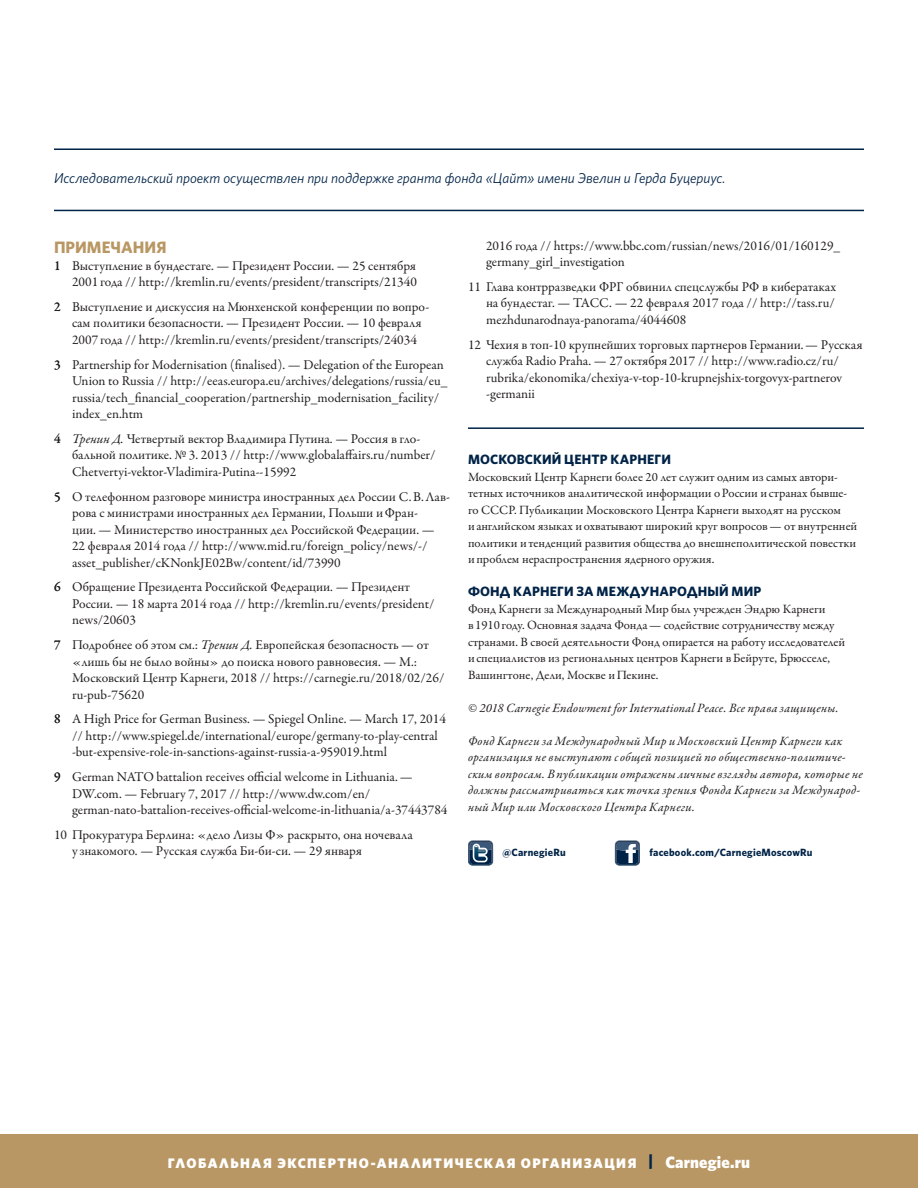
<style>
.page{position:relative;width:918px;height:1188px;background:#fff}
.page>*{position:absolute;margin:0;border:0;box-sizing:border-box;transform-origin:0 0}
.SUBHEAD_A{font:700 16.5px "Whitney";letter-spacing:.005em;color:#b99764}
.About_the_Author_Tex{font:italic 14.25px "Whitney";color:#002347}
.t1{font:900 13.8px "Whitney";letter-spacing:.105em;color:#fff}
.Source{font:13.5px/16.5px "Garamond Premr Pro";color:#231f20}
.COPY_RIGHT_TEXT{font:700 13.5px "Whitney";letter-spacing:.01em;color:#002347}
.COPY_RIGHT_TEXT-2{font:12.75px/16.5px "Garamond Premr Pro";letter-spacing:-.005em;color:#231f20}
.COPY_RIGHT_TEXT-3{font:italic 12.75px/16.5px "Garamond Premr Pro";letter-spacing:.025em;color:#231f20}
.COPY_RIGHT_TEXT-4{font:700 10.5px "Whitney";letter-spacing:.02em;color:#002347}
.s1{font-style:italic}
.s2{font-size:16.5px;color:#002347}
.s3{font-size:16.5px}
</style>
<div class="page">
<div style="left:0;top:1134px;width:918px;height:54px;background:#b99764"></div>
<svg style="left:468px;top:840px;width:25px;height:26px"></svg>
<svg style="left:615px;top:840px;width:25px;height:26px"></svg>
<hr style="left:54px;top:148px;width:810px;height:2px;background:#002347">
<hr style="left:468px;top:427px;width:396px;height:2px;background:#002347">
<hr style="left:54px;top:210px;width:810px;height:1px;background:#002347">
<p class="About_the_Author_Tex" style="left:54px;top:169px;width:673px">Исследовательский проект осуществлен при поддержке гранта фонда «Цайт» имени Эвелин и Герда Буцериус.</p>
<p class="SUBHEAD_A" style="left:54px;top:236px;width:114px">ПРИМЕЧАНИЯ</p>
<p class="Source" style="left:54px;top:257px;width:364px;text-align:right">1 Выступление в бундестаге. — Президент России. — 25 сентября<br>2001 года // http://kremlin.ru/events/president/transcripts/21340</p>
<p class="Source" style="left:72px;top:299px;width:359px;text-indent:-18px">2 Выступление и дискуссия на Мюнхенской конференции по вопро&shy;сам политики безопасности. — Президент России. — 10 февраля<br>2007 года // http://kremlin.ru/events/president/transcripts/24034</p>
<p class="Source" style="left:72px;top:356px;width:377px;text-indent:-18px">3 Partnership for Modernisation (finalised). — Delegation of the European Union to Russia // http://eeas.europa.eu/archives/delegations/russia/eu_ russia/tech_financial_cooperation/partnership_modernisation_facility/ index_en.htm</p>
<p class="Source" style="left:72px;top:431px;width:365px;text-indent:-18px">4 <span class="s1">Тренин Д.</span> Четвертый вектор Владимира Путина. — Россия в гло&shy;бальной политике. № 3. 2013 // http://www.globalaffairs.ru/number/<br>Chetvertyi-vektor-Vladimira-Putina--15992</p>
<p class="Source" style="left:72px;top:488px;width:379px;text-indent:-18px">5 О телефонном разговоре министра иностранных дел России С.В.Лав&shy;рова с министрами иностранных дел Германии, Польши иФран-<br>ции. — Министерство иностранных дел Российской Федерации. — 22 февраля 2014 года // http://www.mid.ru/foreign_policy/news/-/ asset_publisher/cKNonkJE02Bw/content/id/73990</p>
<p class="Source" style="left:72px;top:579px;width:364px;text-indent:-18px">6 Обращение Президента Российской Федерации. — Президент<br>России. — 18 марта 2014 года // http://kremlin.ru/events/president/ news/20603</p>
<p class="Source" style="left:72px;top:637px;width:374px;text-indent:-18px">7 Подробнее об этом см.: <span class="s1">Тренин Д.</span> Европейская безопасность — от «лишь бы не было войны» до поиска нового равновесия. — М.:<br>Московский Центр Карнеги, 2018 // https://carnegie.ru/2018/02/26/ ru-pub-75620</p>
<p class="Source" style="left:72px;top:711px;width:375px;text-indent:-18px">8 A High Price for German Business. — Spiegel Online. — March 17, 2014 // http://www.spiegel.de/international/europe/germany-to-play-central -but-expensive-role-in-sanctions-against-russia-a-959019.html</p>
<p class="Source" style="left:72px;top:769px;width:377px;text-indent:-18px">9 German NATO battalion receives official welcome in Lithuania.—<br>DW.com. — February 7, 2017 // http://www.dw.com/en/ german-nato-battalion-receives-official-welcome-in-lithuania/a-37443784</p>
<p class="Source" style="left:72px;top:827px;width:342px;text-indent:-18px">10 Прокуратура Берлина: «дело Лизы Ф» раскрыто, она ночевала у знакомого. — Русская служба Би-би-си. — 29 января</p>
<p class="Source" style="left:486px;top:238px;width:356px">2016 года // https://www.bbc.com/russian/news/2016/01/160129_ germany_girl_investigation</p>
<p class="Source" style="left:486px;top:279px;width:352px;text-align:justify;text-indent:-18px">11 Глава контрразведки ФРГ обвинил спецслужбы РФ в кибератаках на бундестаг. — ТАСС. — 22 февраля 2017 года // http://tass.ru/ mezhdunarodnaya-panorama/4044608</p>
<p class="Source" style="left:486px;top:337px;width:378px;text-indent:-18px">12 Чехия в топ-10 крупнейших торговых партнеров Германии.— Русская служба Radio Praha. — 27 октября 2017 // http://www.radio.cz/ru/ rubrika/ekonomika/chexiya-v-top-10-krupnejshix-torgovyx-partnerov -germanii</p>
<p class="COPY_RIGHT_TEXT" style="left:468px;top:450px;width:204px">МОСКОВСКИЙ ЦЕНТР КАРНЕГИ</p>
<p class="COPY_RIGHT_TEXT-2" style="left:468px;top:469px;width:391px">Московский Центр Карнеги более 20 лет служит одним из самых автори&shy;тетных источников аналитической информации оРоссии истранах бывше&shy;го СССР. Публикации Московского Центра Карнеги выходят на русском ианглийском языках иохватывают широкий круг вопросов— от внутренней политики итенденций развития общества до внешнеполитической повестки ипроблем нераспространения ядерного оружия.</p>
<p class="COPY_RIGHT_TEXT" style="left:468px;top:582px;width:295px">ФОНД КАРНЕГИ ЗА МЕЖДУНАРОДНЫЙ МИР</p>
<p class="COPY_RIGHT_TEXT-2" style="left:468px;top:601px;width:379px">Фонд Карнеги за Международный Мир был учрежден Эндрю Карнеги<br>в 1910 году. Основная задача Фонда— содействие сотрудничеству между странами. В своей деятельности Фонд опирается на работу исследователей испециалистов из региональных центров Карнеги вБейруте, Брюсселе, Вашингтоне, Дели, Москве иПекине.</p>
<p class="COPY_RIGHT_TEXT-3" style="left:468px;top:700px;width:372px">© 2018 Carnegie Endowment for International Peace. Все права защищены.</p>
<p class="COPY_RIGHT_TEXT-3" style="left:468px;top:733px;width:396px">Фонд Карнеги за Международный Мир иМосковский Центр Карнеги как организация не выступают собщей позицией по общественно-политиче&shy;ским вопросам. Впубликации отражены личные взгляды автора, которые не должны рассматриваться как точка зрения Фонда Карнеги за Международ&shy;ный Мир или Московского Центра Карнеги.</p>
<p class="COPY_RIGHT_TEXT-4" style="left:503px;top:846px;width:65px">@CarnegieRu</p>
<p class="COPY_RIGHT_TEXT-4" style="left:649px;top:846px;width:165px">facebook.com/CarnegieMoscowRu</p>
<p class="t1" style="left:168px;top:1154px;width:584px">ГЛОБАЛЬНАЯ ЭКСПЕРТНО-АНАЛИТИЧЕСКАЯ ОРГАНИЗАЦИЯ <span class="s2">|</span> <span class="s3">Carnegie.ru</span></p>
</div>
